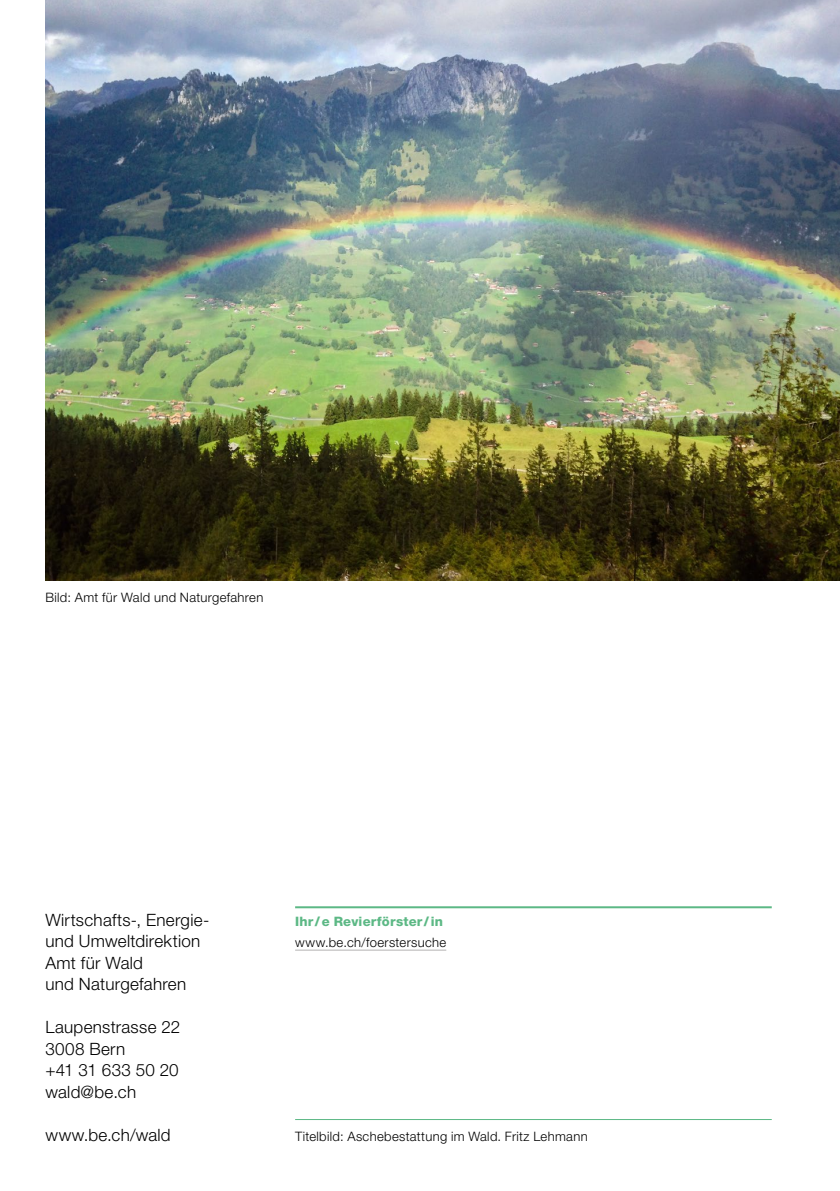
<style>
.page{position:relative;width:840px;height:1191px;background:#fff}
.page>*{position:absolute;margin:0;border:0;box-sizing:border-box;transform-origin:0 0}
.t1{font:300 17px/21.6px "Helvetica Neue LT Std";letter-spacing:.015em;color:#000}
.t2{font:300 13px "Helvetica Neue LT Std";letter-spacing:.025em;color:#000}
.t3{font:800 13px "Helvetica Neue LT Std";letter-spacing:.015em;color:#5cb885}
</style>
<div class="page">
<hr style="left:295px;top:906px;width:476px;height:2px;background:#5cb885">
<hr style="left:295px;top:1119px;width:476px;height:1px;background:#5cb885">
<hr style="left:295px;top:949px;width:151px;height:1px;background:#b3b2b2">
<img style="left:45px;top:0;width:794px;height:581px">
<p class="t2" style="left:45px;top:590px;width:219px">Bild: Amt für Wald und Naturgefahren</p>
<p class="t1" style="left:45px;top:908px;width:163px">Wirtschafts-, Energie&shy;und Umweltdirektion<br>Amt für Wald<br>und Naturgefahren</p>
<p class="t1" style="left:45px;top:1016px;width:136px">Laupenstrasse 22<br>3008 Bern<br>+41 31 633 50 20 wald@be.ch</p>
<p class="t1" style="left:45px;top:1123px;width:127px">www.be.ch/wald</p>
<p class="t3" style="left:295px;top:913px;width:149px">Ihr/e Revierförster/in</p>
<p class="t2" style="left:295px;top:934px;width:152px">www.be.ch/foerstersuche</p>
<p class="t2" style="left:295px;top:1128px;width:294px">Titelbild: Aschebestattung im Wald. Fritz Lehmann</p>
</div>
